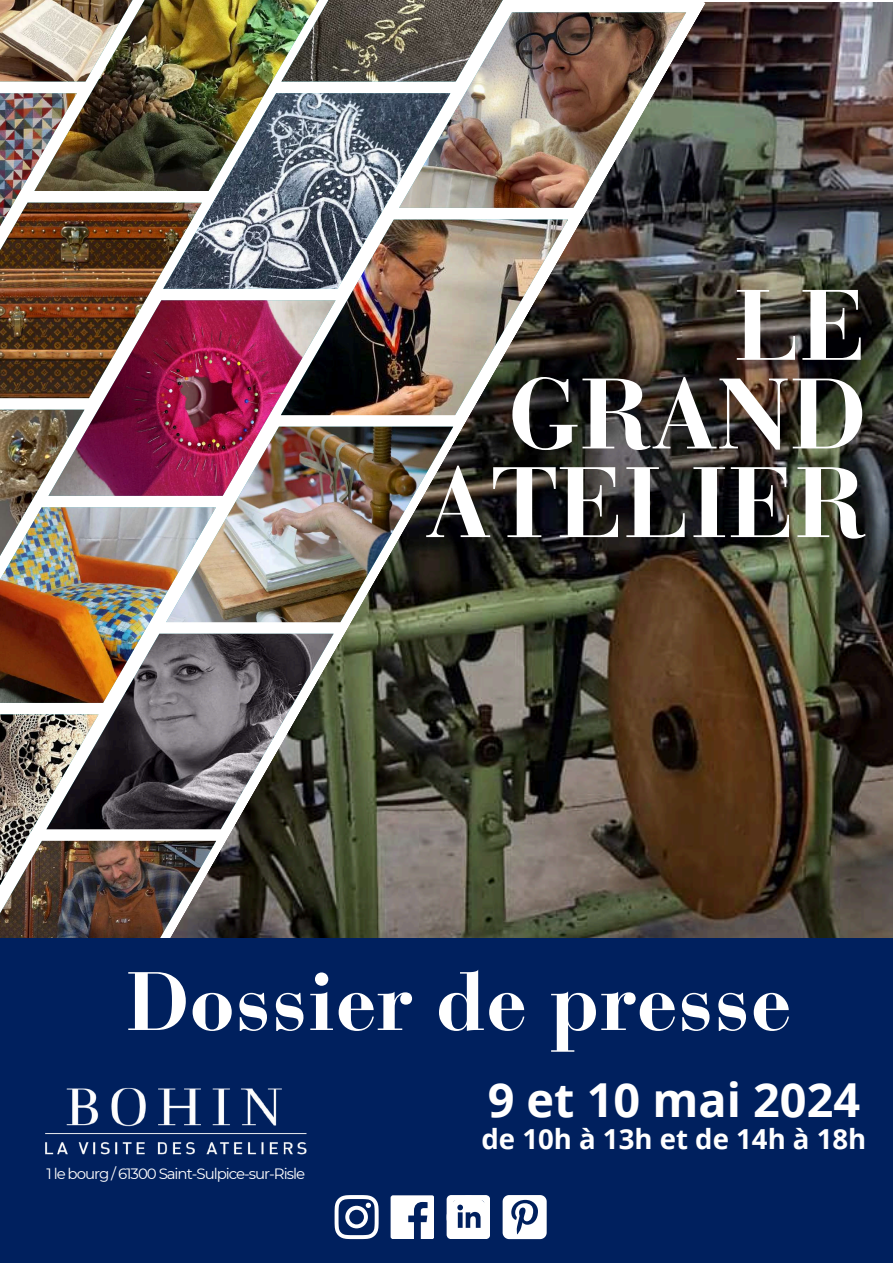
<style>
.page{position:relative;width:893px;height:1263px;background:#fff}
.page>*{position:absolute;margin:0;border:0;box-sizing:border-box;transform-origin:0 0}
.t1{font:700 99.23px/88.7px "Bauer Bodoni Pro";color:#fff;text-align:right}
.t2{font:700 82.12px "Bauer Bodoni Pro";color:#fff}
.t3{font:700 46.88px "Open Sans";color:#fff}
.t4{font:700 27.6px "Open Sans";color:#fff}
.t5{font:15px "Montserrat";letter-spacing:-.07em;color:#fff}
</style>
<div class="page">
<img style="left:705px;top:2px;width:188px;height:936px">
<img style="left:0;top:2px;width:705px;height:936px">
<img style="left:0;top:841px;width:216px;height:97px">
<div style="left:0;top:938px;width:893px;height:325px;background:#00205e"></div>
<img style="left:45px;top:1087px;width:262px;height:68px">
<img style="left:399px;top:12px;width:287px;height:196px">
<img style="left:281px;top:220px;width:287px;height:195px">
<img style="left:166px;top:427px;width:287px;height:195px">
<img style="left:46px;top:634px;width:287px;height:195px">
<img style="left:0;top:714px;width:99px;height:196px">
<img style="left:321px;top:0;width:247px;height:81px">
<img style="left:163px;top:93px;width:287px;height:196px">
<img style="left:48px;top:300px;width:287px;height:196px">
<img style="left:0;top:507px;width:216px;height:196px">
<img style="left:0;top:410px;width:84px;height:195px">
<img style="left:34px;top:0;width:287px;height:191px">
<img style="left:0;top:203px;width:202px;height:195px">
<img style="left:0;top:93px;width:77px;height:196px">
<img style="left:0;top:0;width:198px;height:81px">
<svg style="left:334px;top:1195px;width:45px;height:44px"></svg>
<svg style="left:502px;top:1195px;width:44px;height:44px"></svg>
<div style="left:390px;top:1195px;width:44px;height:43px;background:#fff;border-radius:2px"></div>
<svg style="left:408px;top:1202px;width:19px;height:36px"></svg>
<svg style="left:446px;top:1195px;width:44px;height:44px;background:#d6dbe5"></svg>
<h1 class="t1" style="left:425px;top:292px;width:443px">LE<br>GRAND<br>ATELIER</h1>
<h2 class="t2" style="left:125px;top:969px;width:667px">Dossier de presse</h2>
<p class="t5" style="left:46px;top:1164px;width:260px">1 le bourg / 61300 Saint-Sulpice-sur-Risle</p>
<h3 class="t3" style="left:488px;top:1067px;width:374px">9 et 10 mai 2024</h3>
<h3 class="t4" style="left:481px;top:1120px;width:386px">de 10h à 13h et de 14h à 18h</h3>
</div>
